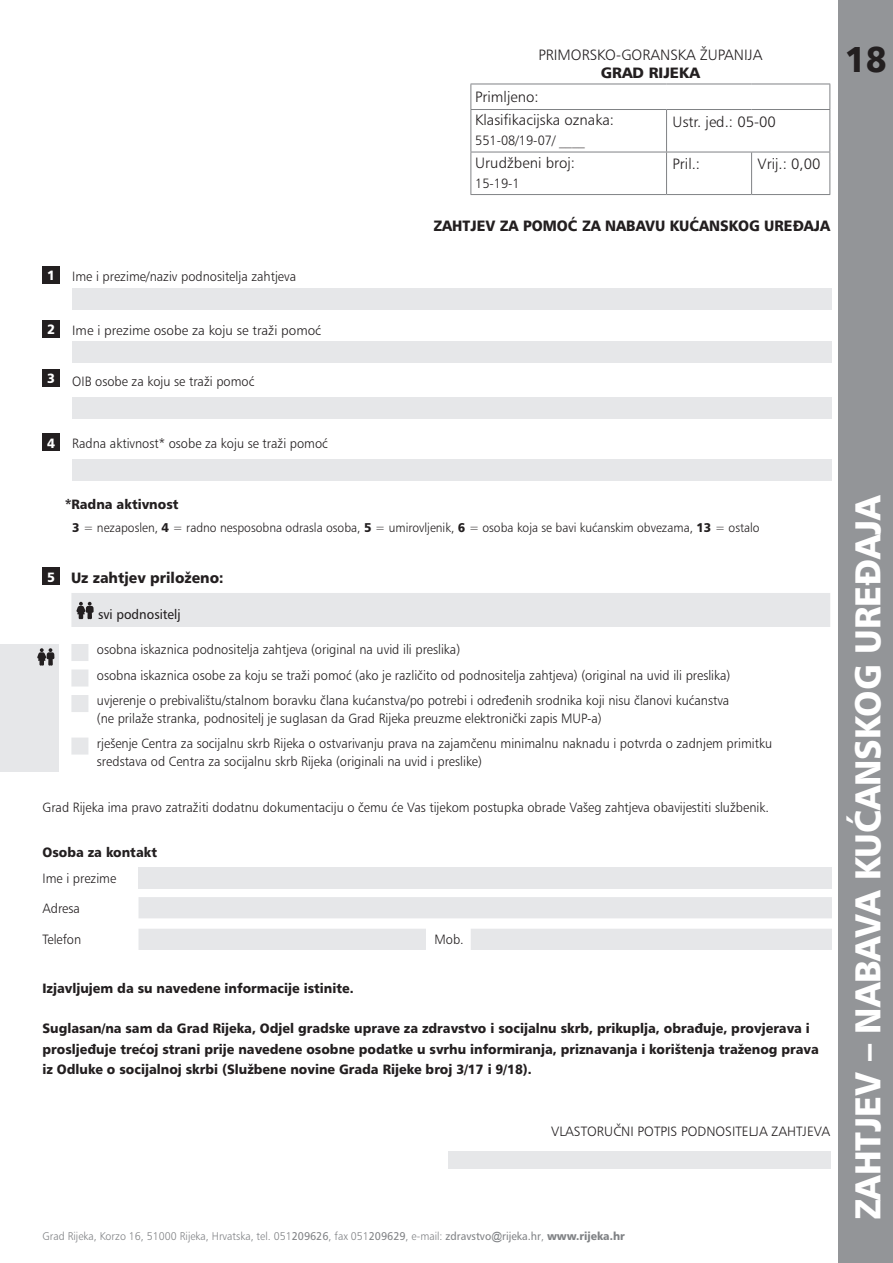
<style>
.page{position:relative;width:893px;height:1263px;background:#fff}
.page>*{position:absolute;margin:0;border:0;box-sizing:border-box;transform-origin:0 0}
.pasica{font:900 36px "Humanist 777";color:#fff;scale:.95 1}
.pasica-2{font:900 36px "Humanist 777";color:#231f20;scale:.95 1}
.t1{font:300 15px "Humanist 777";color:#231f20}
.naslov{font:900 15px "Humanist 777";color:#231f20;scale:.95 1}
.osnovni_tekst{font:900 15px "Humanist 777";color:#231f20;scale:.95 1}
.naslov-2{font:900 15px "Humanist 777";color:#231f20}
.osnovni_tekst-2{font:300 13.5px/18px "Humanist 777";color:#231f20;scale:.95 1}
.osnovni_tekst-3{font:900 13.5px/20.2px "Humanist 777";color:#231f20;scale:.95 1}
.osnovni_tekst-4{font:300 13.5px "Humanist 777";color:#231f20}
.osnovni_tekst-5{font:13.5px "Humanist 777";color:#231f20;scale:.95 1}
.t2{font:900 13.5px "Humanist 777";color:#fff;scale:.95 1}
.osnovni_tekst-6{font:300 12.75px "Humanist 777";color:#231f20;scale:.95 1}
.osnovni_tekst-7{font:300 11.25px "Humanist 777";color:#808285;scale:.95 1}
.s1{font-weight:900}
.s2{font-weight:400}
.s3{font-family:"Arial";font-weight:400}
</style>
<div class="page">
<div style="left:839px;top:0;width:54px;height:1263px;background:#939598"></div>
<hr style="left:470px;top:84px;width:196px;height:1px;background:#808285">
<svg style="left:470px;top:84px;width:1px;height:25px"></svg>
<hr style="left:666px;top:84px;width:86px;height:1px;background:#808285">
<hr style="left:752px;top:84px;width:78px;height:1px;background:#808285">
<svg style="left:829px;top:84px;width:1px;height:25px"></svg>
<hr style="left:470px;top:109px;width:196px;height:1px;background:#808285">
<hr style="left:470px;top:110px;width:1px;height:42px;background:#808285">
<hr style="left:666px;top:109px;width:86px;height:1px;background:#808285">
<hr style="left:666px;top:110px;width:1px;height:42px;background:#808285">
<hr style="left:752px;top:109px;width:78px;height:1px;background:#808285">
<hr style="left:829px;top:110px;width:1px;height:42px;background:#808285">
<hr style="left:470px;top:152px;width:196px;height:1px;background:#808285">
<hr style="left:470px;top:152px;width:1px;height:42px;background:#808285">
<hr style="left:666px;top:152px;width:86px;height:1px;background:#808285">
<hr style="left:666px;top:152px;width:1px;height:42px;background:#808285">
<hr style="left:752px;top:152px;width:78px;height:1px;background:#808285">
<hr style="left:751px;top:152px;width:1px;height:42px;background:#808285">
<hr style="left:829px;top:152px;width:1px;height:42px;background:#808285">
<hr style="left:470px;top:194px;width:196px;height:1px;background:#808285">
<hr style="left:666px;top:194px;width:86px;height:1px;background:#808285">
<hr style="left:752px;top:194px;width:78px;height:1px;background:#808285">
<div style="left:43px;top:266px;width:17px;height:17px;background:#231f20"></div>
<div style="left:72px;top:288px;width:759px;height:22px;background:#e6e7e9"></div>
<div style="left:43px;top:320px;width:17px;height:17px;background:#231f20"></div>
<div style="left:72px;top:341px;width:759px;height:22px;background:#e6e7e9"></div>
<div style="left:43px;top:369px;width:17px;height:17px;background:#231f20"></div>
<div style="left:72px;top:397px;width:759px;height:22px;background:#e6e7e9"></div>
<div style="left:43px;top:434px;width:17px;height:17px;background:#231f20"></div>
<div style="left:72px;top:459px;width:759px;height:21px;background:#e6e7e9"></div>
<div style="left:43px;top:568px;width:17px;height:17px;background:#231f20"></div>
<svg style="left:71px;top:593px;width:759px;height:161px"></svg>
<div style="left:0;top:644px;width:59px;height:127px;background:#e6e7e9"></div>
<svg style="left:76px;top:602px;width:18px;height:17px"></svg>
<svg style="left:37px;top:648px;width:17px;height:18px"></svg>
<div style="left:139px;top:867px;width:693px;height:21px;background:#e6e7e9"></div>
<svg style="left:139px;top:897px;width:693px;height:53px"></svg>
<div style="left:448px;top:1151px;width:382px;height:17px;background:#e6e7e9"></div>
<p class="t2" style="left:47px;top:267px;width:10px">1</p>
<p class="osnovni_tekst-2" style="left:72px;top:267px;width:237px">Ime i prezime/naziv podnositelja zahtjeva</p>
<p class="t2" style="left:47px;top:321px;width:10px">2</p>
<p class="osnovni_tekst-4" style="left:72px;top:322px;width:251px">Ime i prezime osobe za koju se tra`i pomo}</p>
<p class="t2" style="left:47px;top:370px;width:10px">3</p>
<p class="osnovni_tekst-2" style="left:72px;top:372px;width:193px">OIB osobe za koju se traži pomo}</p>
<p class="t1" style="left:538px;top:46px;width:225px">PRIMORSKO-GORANSKA @UPANIJA</p>
<p class="naslov-2" style="left:601px;top:63px;width:101px">GRAD RIJEKA</p>
<p class="t1" style="left:475px;top:88px;width:65px">Primljeno:</p>
<p class="t1" style="left:475px;top:111px;width:140px">Klasifikacijska oznaka:</p>
<p class="osnovni_tekst-2" style="left:475px;top:132px;width:117px">551-08/19-07/ ____</p>
<p class="t1" style="left:475px;top:153px;width:101px">Urud`beni broj:</p>
<p class="osnovni_tekst-2" style="left:475px;top:174px;width:48px">15-19-1</p>
<p class="t1" style="left:672px;top:113px;width:105px">Ustr. jed.: 05-00</p>
<p class="t1" style="left:672px;top:155px;width:29px">Pril.:</p>
<p class="t1" style="left:758px;top:155px;width:64px">Vrij.: 0,00</p>
<p class="naslov" style="left:434px;top:216px;width:419px">ZAHTJEV ZA POMO] ZA NABAVU KU]ANSKOG UREĐAJA</p>
<p class="pasica-2" style="left:845px;top:36px;width:46px">18</p>
<p class="t2" style="left:47px;top:434px;width:10px">4</p>
<p class="osnovni_tekst-2" style="left:72px;top:434px;width:271px">Radna aktivnost* osobe za koju se traži pomo}</p>
<p class="osnovni_tekst-3" style="left:65px;top:494px;width:121px">*Radna aktivnost</p>
<p class="osnovni_tekst-6" style="left:72px;top:519px;width:725px"><span class="s1">3</span> = nezaposlen, <span class="s1">4</span> = radno nesposobna odrasla osoba, <span class="s1">5</span> = umirovljenik, <span class="s1">6</span> = osoba koja se bavi ku}anskim obvezama, <span class="s1">13</span> = ostalo</p>
<p class="t2" style="left:47px;top:568px;width:10px">5</p>
<p class="osnovni_tekst" style="left:71px;top:568px;width:162px">Uz zahtjev priloženo:</p>
<p class="osnovni_tekst-5" style="left:98px;top:606px;width:88px">svi podnositelj</p>
<p class="osnovni_tekst-2" style="left:97px;top:640px;width:384px">osobna iskaznica podnositelja zahtjeva (original na uvid ili preslika)</p>
<p class="osnovni_tekst-2" style="left:97px;top:666px;width:668px">osobna iskaznica osobe za koju se traži pomo} (ako je razli~ito od podnositelja zahtjeva) (original na uvid ili preslika)</p>
<p class="osnovni_tekst-2" style="left:97px;top:691px;width:667px">uvjerenje o prebivalištu/stalnom boravku ~lana ku}anstva/po potrebi i odre|enih srodnika koji nisu ~lanovi ku}anstva (ne prilaže stranka, podnositelj je suglasan da Grad Rijeka preuzme elektroni~ki zapis MUP-a)</p>
<p class="osnovni_tekst-2" style="left:97px;top:734px;width:712px">rješenje Centra za socijalnu skrb Rijeka o ostvarivanju prava na zajam~enu minimalnu naknadu i potvrda o zadnjem primitku sredstava od Centra za socijalnu skrb Rijeka (originali na uvid i preslike)</p>
<p class="osnovni_tekst-2" style="left:43px;top:798px;width:766px">Grad Rijeka ima pravo zatražiti dodatnu dokumentaciju o ~emu }e Vas tijekom postupka obrade Vašeg zahtjeva obavijestiti službenik.</p>
<p class="osnovni_tekst-3" style="left:43px;top:842px;width:122px">Osoba za kontakt</p>
<p class="osnovni_tekst-2" style="left:43px;top:869px;width:79px">Ime i prezime</p>
<p class="osnovni_tekst-2" style="left:43px;top:899px;width:41px">Adresa</p>
<p class="osnovni_tekst-2" style="left:43px;top:930px;width:42px">Telefon</p>
<p class="osnovni_tekst-2" style="left:434px;top:930px;width:32px">Mob.</p>
<p class="osnovni_tekst-3" style="left:43px;top:978px;width:329px">Izjavljujem da su navedene informacije istinite.</p>
<p class="osnovni_tekst-3" style="left:43px;top:1018px;width:819px">Suglasan/na sam da Grad Rijeka, Odjel gradske uprave za zdravstvo i socijalnu skrb, prikuplja, obra|uje, provjerava i proslje|uje tre}oj strani prije navedene osobne podatke u svrhu informiranja, priznavanja i korištenja traženog prava iz Odluke o socijalnoj skrbi (Službene novine Grada Rijeke broj 3/17 i 9/18).</p>
<p class="osnovni_tekst-4" style="left:551px;top:1123px;width:280px">VLASTORU^NI POTPIS PODNOSITELJA ZAHTJEVA</p>
<p class="osnovni_tekst-7" style="left:43px;top:1229px;width:614px">Grad Rijeka, Korzo 16, 51000 Rijeka, Hrvatska, tel. 051<span class="s2">209626</span>, fax 051<span class="s2">209629</span>, e-mail: <span class="s2">zdravstvo</span><span class="s3">@</span><span class="s2">rijeka.hr</span>, <span class="s1">www.rijeka.hr</span></p>
<p class="pasica" style="left:845px;top:1220px;width:766px;rotate:-90deg">ZAHTJEV – NABAVA KU]ANSKOG UREĐAJA</p>
</div>
